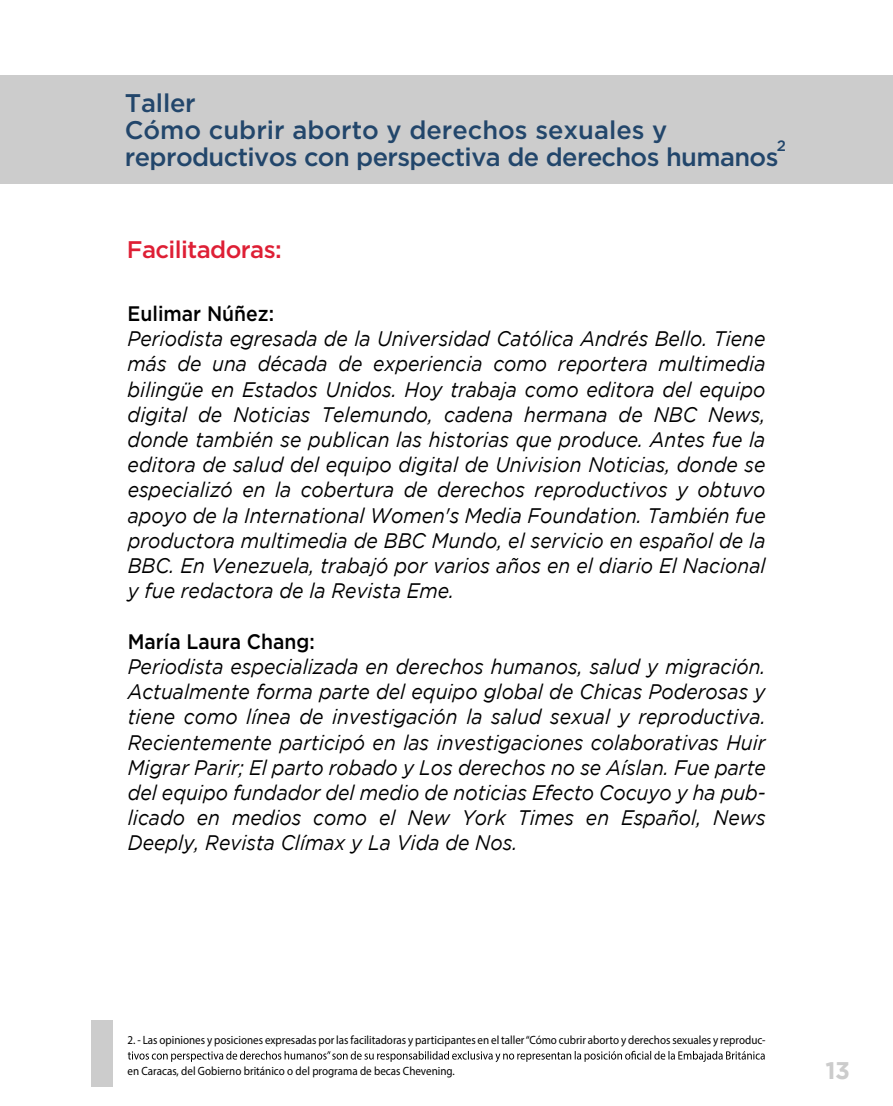
<style>
.page{position:relative;width:893px;height:1106px;background:#fff}
.page>*{position:absolute;margin:0;border:0;box-sizing:border-box;transform-origin:0 0}
.t1{font:500 25.5px/27px "Gotham";letter-spacing:-.025em;color:#22466b}
.t2{font:500 24px "Gotham";letter-spacing:-.025em;color:#de1f35}
.t3{font:700 24px "Gotham";color:#ccc}
.t4{font:italic 21px/25.2px "Gotham";color:#000;text-align:justify;scale:.92 1}
.t5{font:500 21px "Gotham";color:#000;scale:.92 1}
.t6{font:500 15px "Gotham";color:#22466b}
.t7{font:12px "Myriad Pro";color:#000;scale:.92 1}
</style>
<div class="page">
<div style="left:0;top:75px;width:893px;height:108px;background:#ccc"></div>
<div style="left:91px;top:1020px;width:21px;height:66px;background:#ccc"></div>
<svg style="left:128px;top:1050px;width:637px;height:12px"></svg>
<p class="t1" style="left:125px;top:88px;width:655px">Taller<br>Cómo cubrir aborto y derechos sexuales y reproductivos con perspectiva de derechos humanos</p>
<p class="t6" style="left:777px;top:137px;width:11px">2</p>
<p class="t2" style="left:127px;top:236px;width:156px">Facilitadoras:</p>
<p class="t5" style="left:128px;top:301px;width:161px">Eulimar Núñez:</p>
<p class="t4" style="left:128px;top:326px;width:695px">Periodista egresada de la Universidad Católica Andrés Bello. Tiene más de una década de experiencia como reportera multimedia bilingüe en Estados Unidos. Hoy trabaja como editora del equipo digital de Noticias Telemundo, cadena hermana de NBC News, donde también se publican las historias que produce. Antes fue la editora de salud del equipo digital de Univision Noticias, donde se especializó en la cobertura de derechos reproductivos y obtuvo apoyo de la International Women's Media Foundation. También fue productora multimedia de BBC Mundo, el servicio en español de la BBC. En Venezuela, trabajó por varios años en el diario El Nacional y fue redactora de la Revista Eme.</p>
<p class="t5" style="left:128px;top:629px;width:205px">María Laura Chang:</p>
<p class="t4" style="left:128px;top:654px;width:695px">Periodista especializada en derechos humanos, salud y migración.<br>Actualmente forma parte del equipo global de Chicas Poderosas y tiene como línea de investigación la salud sexual y reproductiva.<br>Recientemente participó en las investigaciones colaborativas Huir Migrar Parir; El parto robado y Los derechos no se Aíslan. Fue parte del equipo fundador del medio de noticias Efecto Cocuyo y ha pub&shy;licado en medios como el New York Times en Español, News Deeply, Revista Clímax y La Vida de Nos.</p>
<p class="t7" style="left:128px;top:1033px;width:695px">2. - Las opiniones y posiciones expresadas por las facilitadoras y participantes en el taller“Cómo cubrir aborto y derechos sexuales y reproduc-</p>
<p class="t7" style="left:128px;top:1063px;width:357px">en Caracas, del Gobierno británico o del programa de becas Chevening.</p>
<p class="t3" style="left:826px;top:1057px;width:26px">13</p>
</div>
